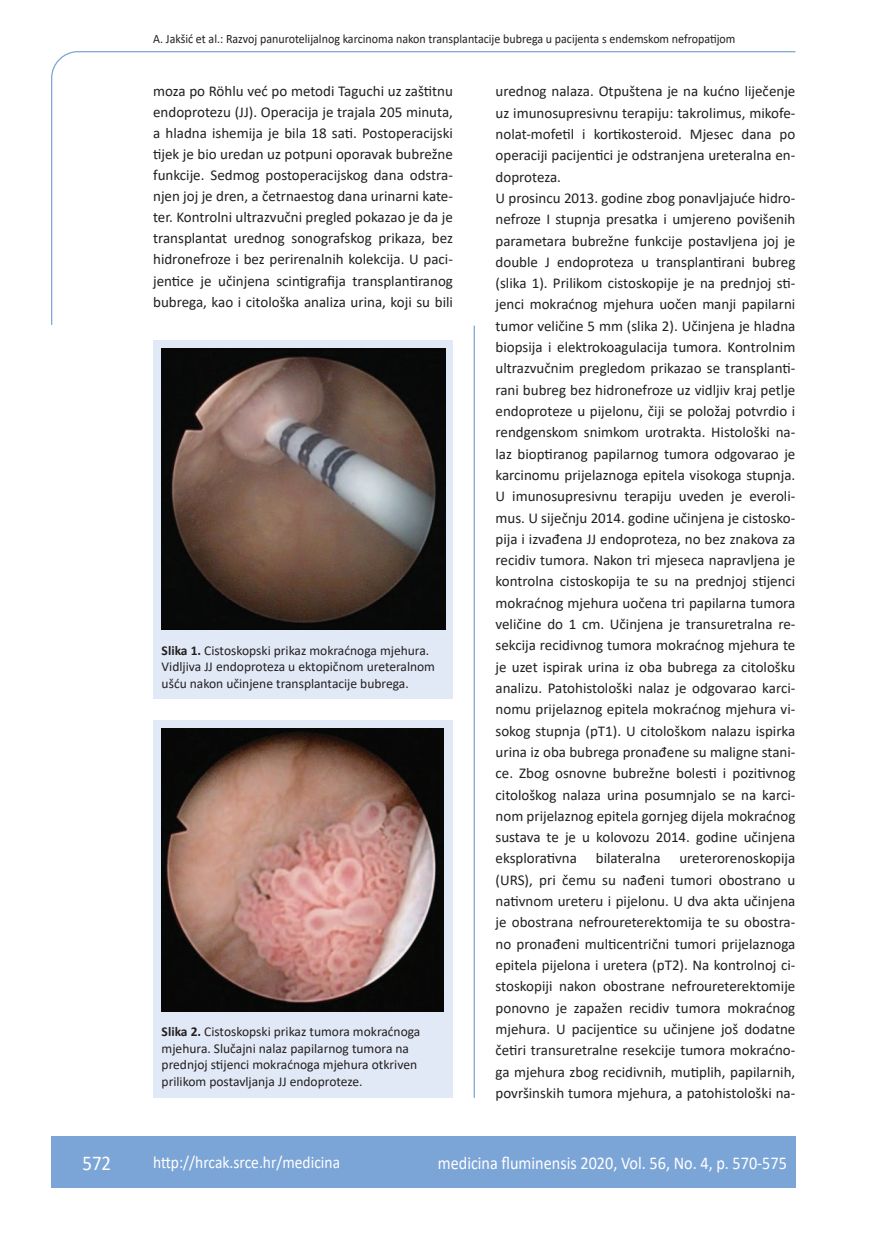
<style>
.page{position:relative;width:872px;height:1234px;background:#fff}
.page>*{position:absolute;margin:0;border:0;box-sizing:border-box;transform-origin:0 0}
.t1{font:21px "Calibri";color:#fff;scale:.9 1}
.t2{font:18px "Calibri";color:#fff;scale:.9 1}
.t3{font:17.25px "Calibri";color:#fff;scale:.9 1}
.osnovni_tekst{font:15px/21.3px "Calibri";color:#231f20;text-align:justify}
.potpis_slika{font:13.5px/16.5px "Calibri";color:#231f20}
.glava{font:12.75px "Calibri";color:#231f20;scale:.94 1}
.s1{font-weight:700}
</style>
<div class="page">
<svg style="left:51px;top:51px;width:745px;height:274px"></svg>
<hr style="left:473px;top:325px;width:2px;height:772px;background:#7ca5d7">
<div style="left:51px;top:1135px;width:744px;height:51px;background:#7ca5d7"></div>
<div style="left:153px;top:340px;width:300px;height:358px;background:#e1e9f6"></div>
<img style="left:162px;top:349px;width:283px;height:280px">
<div style="left:153px;top:720px;width:300px;height:377px;background:#e1e9f6"></div>
<img style="left:162px;top:728px;width:281px;height:283px">
<p class="glava" style="left:153px;top:29px;width:621px">A. Jakšić et al.: Razvoj panurotelijalnog karcinoma nakon transplantacije bubrega u pacijenta s endemskom nefropatijom</p>
<p class="osnovni_tekst" style="left:153px;top:80px;width:301px">moza po Röhlu već po metodi Taguchi uz zaštitnu endoprotezu (JJ). Operacija je trajala 205 minuta, a hladna ishemija je bila 18 sati. Postoperacijski tijek je bio uredan uz potpuni oporavak bubrežne funkcije. Sedmog postoperacijskog dana odstra&shy;njen joj je dren, a četrnaestog dana urinarni kate&shy;ter. Kontrolni ultrazvučni pregled pokazao je da je transplantat urednog sonografskog prikaza, bez hidronefroze i bez perirenalnih kolekcija. U paci&shy;jentice je učinjena scintigrafija transplantiranog bubrega, kao i citološka analiza urina, koji su bili</p>
<p class="osnovni_tekst" style="left:495px;top:80px;width:301px">urednog nalaza. Otpuštena je na kućno liječenje uz imunosupresivnu terapiju: takrolimus, mikofe&shy;nolat-mofetil i kortikosteroid. Mjesec dana po operaciji pacijentici je odstranjena ureteralna en&shy;doproteza.</p>
<p class="osnovni_tekst" style="left:495px;top:187px;width:301px">U prosincu 2013. godine zbog ponavljajuće hidro&shy;nefroze I stupnja presatka i umjereno povišenih parametara bubrežne funkcije postavljena joj je double J endoproteza u transplantirani bubreg (slika 1). Prilikom cistoskopije je na prednjoj sti&shy;jenci mokraćnog mjehura uočen manji papilarni tumor veličine 5 mm (slika 2). Učinjena je hladna biopsija i elektrokoagulacija tumora. Kontrolnim ultrazvučnim pregledom prikazao se transplanti&shy;rani bubreg bez hidronefroze uz vidljiv kraj petlje endoproteze u pijelonu, čiji se položaj potvrdio i rendgenskom snimkom urotrakta. Histološki na&shy;laz bioptiranog papilarnog tumora odgovarao je karcinomu prijelaznoga epitela visokoga stupnja.<br>U imunosupresivnu terapiju uveden je everoli&shy;mus. U siječnju 2014. godine učinjena je cistosko&shy;pija i izvađena JJ endoproteza, no bez znakova za recidiv tumora. Nakon tri mjeseca napravljena je kontrolna cistoskopija te su na prednjoj stijenci mokraćnog mjehura uočena tri papilarna tumora veličine do 1 cm. Učinjena je transuretralna re&shy;sekcija recidivnog tumora mokraćnog mjehura te je uzet ispirak urina iz oba bubrega za citološku analizu. Patohistološki nalaz je odgovarao karci&shy;nomu prijelaznog epitela mokraćnog mjehura vi&shy;sokog stupnja (pT1). U citološkom nalazu ispirka urina iz oba bubrega pronađene su maligne stani&shy;ce. Zbog osnovne bubrežne bolesti i pozitivnog citološkog nalaza urina posumnjalo se na karci&shy;nom prijelaznog epitela gornjeg dijela mokraćnog sustava te je u kolovozu 2014. godine učinjena eksplorativna</p>
<p class="potpis_slika" style="left:162px;top:641px;width:275px"><span class="s1">Slika 1.</span> Cistoskopski prikaz mokraćnoga mjehura.<br>Vidljiva JJ endoproteza u ektopičnom ureteralnom ušću nakon učinjene transplantacije bubrega.</p>
<p class="osnovni_tekst" style="left:495px;top:847px;width:301px;text-indent:184px">ureterorenoskopija (URS), pri čemu su nađeni tumori obostrano u nativnom ureteru i pijelonu. U dva akta učinjena je obostrana nefroureterektomija te su obostra&shy;no pronađeni multicentrični tumori prijelaznoga epitela pijelona i uretera (pT2). Na kontrolnoj ci&shy;stoskopiji nakon obostrane nefroureterektomije ponovno je zapažen recidiv tumora mokraćnog mjehura. U pacijentice su učinjene još dodatne četiri transuretralne resekcije tumora mokraćno&shy;ga mjehura zbog recidivnih, mutiplih, papilarnih, površinskih tumora mjehura, a patohistološki na-</p>
<p class="osnovni_tekst" style="left:596px;top:847px;width:66px">bilateralna</p>
<p class="potpis_slika" style="left:162px;top:1022px;width:260px"><span class="s1">Slika 2.</span> Cistoskopski prikaz tumora mokraćnoga mjehura. Slučajni nalaz papilarnog tumora na prednjoj stijenci mokraćnoga mjehura otkriven prilikom postavljanja JJ endoproteze.</p>
<p class="t1" style="left:82px;top:1147px;width:33px">572</p>
<p class="t3" style="left:153px;top:1149px;width:209px">http://hrcak.srce.hr/medicina</p>
<p class="t2" style="left:438px;top:1149px;width:389px">medicina fluminensis 2020, Vol. 56, No. 4, p. 570-575</p>
</div>
